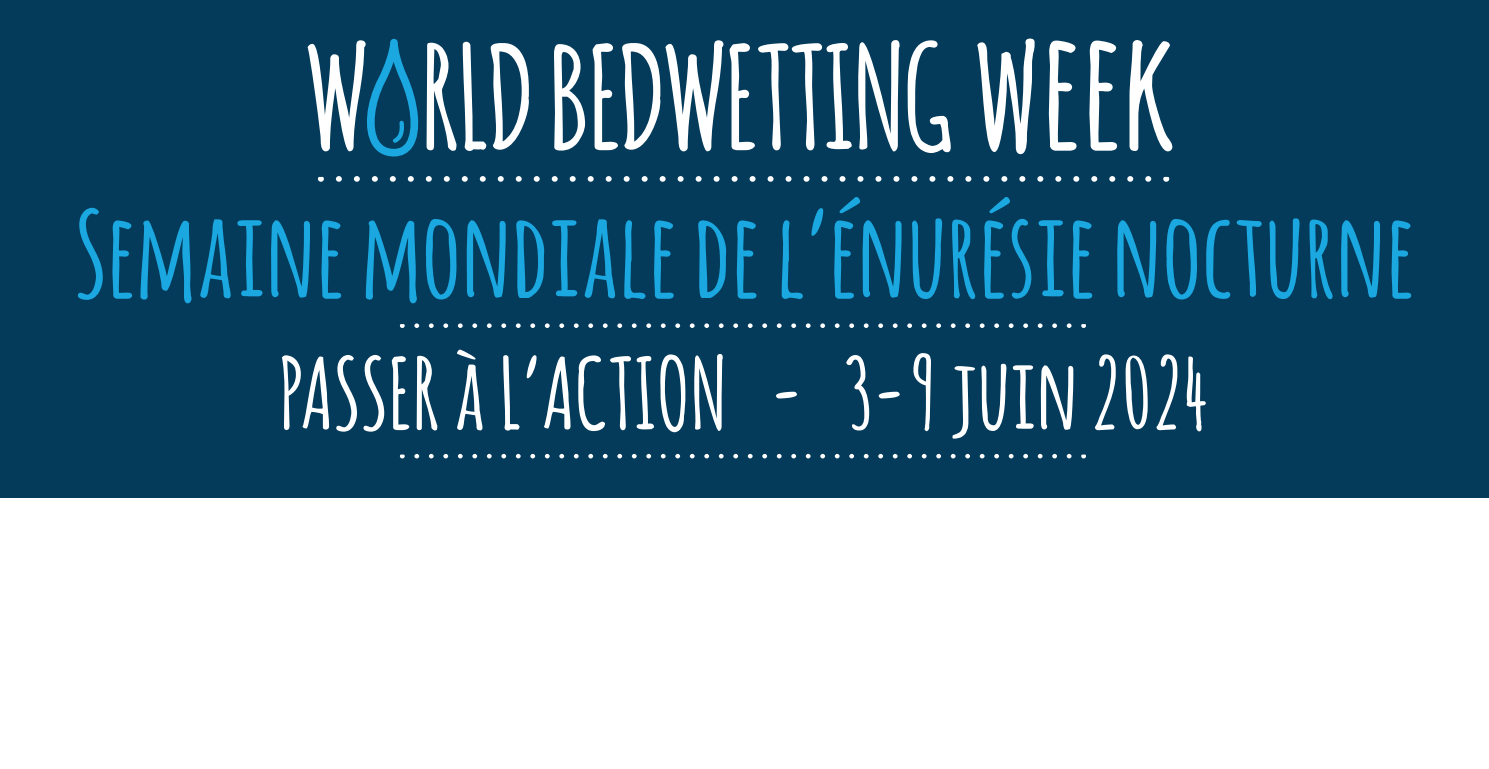
<style>
.page{position:relative;width:1489px;height:769px;background:#fff}
.page>*{position:absolute;margin:0;border:0;box-sizing:border-box;transform-origin:0 0}
.t1{font:700 163.45px "Amatic";color:#fff}
.t2{font:700 116.2px "Amatic";letter-spacing:.025em;color:#1ba7df}
.t3{font:700 96.95px "Amatic";letter-spacing:.025em;color:#fff}
</style>
<div class="page">
<div style="left:0;top:0;width:1488px;height:497px;background:#043b5b"></div>
<svg style="left:400px;top:324px;width:4px;height:4px"></svg>
<svg style="left:1066px;top:323px;width:5px;height:5px"></svg>
<svg style="left:1052px;top:323px;width:4px;height:5px"></svg>
<svg style="left:1037px;top:323px;width:5px;height:5px"></svg>
<svg style="left:1023px;top:323px;width:5px;height:5px"></svg>
<svg style="left:1008px;top:323px;width:5px;height:5px"></svg>
<svg style="left:994px;top:323px;width:5px;height:5px"></svg>
<svg style="left:979px;top:323px;width:5px;height:5px"></svg>
<svg style="left:965px;top:323px;width:5px;height:5px"></svg>
<svg style="left:950px;top:323px;width:5px;height:5px"></svg>
<svg style="left:936px;top:323px;width:5px;height:5px"></svg>
<svg style="left:921px;top:323px;width:5px;height:5px"></svg>
<svg style="left:907px;top:323px;width:5px;height:5px"></svg>
<svg style="left:892px;top:323px;width:5px;height:5px"></svg>
<svg style="left:878px;top:323px;width:5px;height:5px"></svg>
<svg style="left:863px;top:323px;width:5px;height:5px"></svg>
<svg style="left:849px;top:323px;width:5px;height:5px"></svg>
<svg style="left:834px;top:323px;width:5px;height:5px"></svg>
<svg style="left:820px;top:323px;width:5px;height:5px"></svg>
<svg style="left:805px;top:323px;width:5px;height:5px"></svg>
<svg style="left:791px;top:323px;width:5px;height:5px"></svg>
<svg style="left:776px;top:323px;width:5px;height:5px"></svg>
<svg style="left:762px;top:323px;width:5px;height:5px"></svg>
<svg style="left:747px;top:323px;width:5px;height:5px"></svg>
<svg style="left:733px;top:323px;width:5px;height:5px"></svg>
<svg style="left:718px;top:323px;width:5px;height:5px"></svg>
<svg style="left:704px;top:323px;width:5px;height:5px"></svg>
<svg style="left:689px;top:323px;width:5px;height:5px"></svg>
<svg style="left:675px;top:323px;width:5px;height:5px"></svg>
<svg style="left:660px;top:323px;width:5px;height:5px"></svg>
<svg style="left:646px;top:323px;width:5px;height:5px"></svg>
<svg style="left:632px;top:323px;width:4px;height:5px"></svg>
<svg style="left:617px;top:323px;width:5px;height:5px"></svg>
<svg style="left:603px;top:323px;width:4px;height:5px"></svg>
<svg style="left:588px;top:323px;width:5px;height:5px"></svg>
<svg style="left:574px;top:323px;width:4px;height:5px"></svg>
<svg style="left:559px;top:323px;width:5px;height:5px"></svg>
<svg style="left:545px;top:323px;width:4px;height:5px"></svg>
<svg style="left:530px;top:323px;width:5px;height:5px"></svg>
<svg style="left:516px;top:323px;width:4px;height:5px"></svg>
<svg style="left:501px;top:323px;width:5px;height:5px"></svg>
<svg style="left:487px;top:323px;width:4px;height:5px"></svg>
<svg style="left:472px;top:323px;width:5px;height:5px"></svg>
<svg style="left:458px;top:323px;width:4px;height:5px"></svg>
<svg style="left:443px;top:323px;width:5px;height:5px"></svg>
<svg style="left:429px;top:323px;width:4px;height:5px"></svg>
<svg style="left:414px;top:323px;width:5px;height:5px"></svg>
<svg style="left:1081px;top:324px;width:4px;height:4px"></svg>
<svg style="left:400px;top:454px;width:4px;height:4px"></svg>
<svg style="left:1066px;top:453px;width:5px;height:5px"></svg>
<svg style="left:1052px;top:453px;width:4px;height:5px"></svg>
<svg style="left:1037px;top:453px;width:5px;height:5px"></svg>
<svg style="left:1023px;top:453px;width:5px;height:5px"></svg>
<svg style="left:1008px;top:453px;width:5px;height:5px"></svg>
<svg style="left:994px;top:453px;width:5px;height:5px"></svg>
<svg style="left:979px;top:453px;width:5px;height:5px"></svg>
<svg style="left:965px;top:453px;width:5px;height:5px"></svg>
<svg style="left:950px;top:453px;width:5px;height:5px"></svg>
<svg style="left:936px;top:453px;width:5px;height:5px"></svg>
<svg style="left:921px;top:453px;width:5px;height:5px"></svg>
<svg style="left:907px;top:453px;width:5px;height:5px"></svg>
<svg style="left:892px;top:453px;width:5px;height:5px"></svg>
<svg style="left:878px;top:453px;width:5px;height:5px"></svg>
<svg style="left:863px;top:453px;width:5px;height:5px"></svg>
<svg style="left:849px;top:453px;width:5px;height:5px"></svg>
<svg style="left:834px;top:453px;width:5px;height:5px"></svg>
<svg style="left:820px;top:453px;width:5px;height:5px"></svg>
<svg style="left:805px;top:453px;width:5px;height:5px"></svg>
<svg style="left:791px;top:453px;width:5px;height:5px"></svg>
<svg style="left:776px;top:453px;width:5px;height:5px"></svg>
<svg style="left:762px;top:453px;width:5px;height:5px"></svg>
<svg style="left:747px;top:453px;width:5px;height:5px"></svg>
<svg style="left:733px;top:453px;width:5px;height:5px"></svg>
<svg style="left:718px;top:453px;width:5px;height:5px"></svg>
<svg style="left:704px;top:453px;width:5px;height:5px"></svg>
<svg style="left:689px;top:453px;width:5px;height:5px"></svg>
<svg style="left:675px;top:453px;width:5px;height:5px"></svg>
<svg style="left:660px;top:453px;width:5px;height:5px"></svg>
<svg style="left:646px;top:453px;width:5px;height:5px"></svg>
<svg style="left:632px;top:453px;width:4px;height:5px"></svg>
<svg style="left:617px;top:453px;width:5px;height:5px"></svg>
<svg style="left:603px;top:453px;width:4px;height:5px"></svg>
<svg style="left:588px;top:453px;width:5px;height:5px"></svg>
<svg style="left:574px;top:453px;width:4px;height:5px"></svg>
<svg style="left:559px;top:453px;width:5px;height:5px"></svg>
<svg style="left:545px;top:453px;width:4px;height:5px"></svg>
<svg style="left:530px;top:453px;width:5px;height:5px"></svg>
<svg style="left:516px;top:453px;width:4px;height:5px"></svg>
<svg style="left:501px;top:453px;width:5px;height:5px"></svg>
<svg style="left:487px;top:453px;width:4px;height:5px"></svg>
<svg style="left:472px;top:453px;width:5px;height:5px"></svg>
<svg style="left:458px;top:453px;width:4px;height:5px"></svg>
<svg style="left:443px;top:453px;width:5px;height:5px"></svg>
<svg style="left:429px;top:453px;width:4px;height:5px"></svg>
<svg style="left:414px;top:453px;width:5px;height:5px"></svg>
<svg style="left:1081px;top:454px;width:4px;height:4px"></svg>
<svg style="left:426px;top:43px;width:30px;height:108px"></svg>
<svg style="left:463px;top:42px;width:66px;height:109px"></svg>
<svg style="left:554px;top:44px;width:31px;height:106px"></svg>
<svg style="left:592px;top:40px;width:131px;height:111px"></svg>
<svg style="left:729px;top:43px;width:122px;height:107px"></svg>
<svg style="left:858px;top:40px;width:41px;height:111px"></svg>
<svg style="left:907px;top:40px;width:43px;height:113px"></svg>
<svg style="left:307px;top:39px;width:112px;height:117px"></svg>
<svg style="left:318px;top:177px;width:6px;height:5px"></svg>
<svg style="left:1145px;top:176px;width:6px;height:6px"></svg>
<svg style="left:1127px;top:176px;width:6px;height:6px"></svg>
<svg style="left:1109px;top:176px;width:6px;height:6px"></svg>
<svg style="left:1091px;top:176px;width:6px;height:6px"></svg>
<svg style="left:1073px;top:176px;width:6px;height:6px"></svg>
<svg style="left:1055px;top:176px;width:6px;height:6px"></svg>
<svg style="left:1037px;top:176px;width:6px;height:6px"></svg>
<svg style="left:1019px;top:176px;width:6px;height:6px"></svg>
<svg style="left:1001px;top:176px;width:6px;height:6px"></svg>
<svg style="left:983px;top:176px;width:6px;height:6px"></svg>
<svg style="left:965px;top:176px;width:6px;height:6px"></svg>
<svg style="left:947px;top:176px;width:6px;height:6px"></svg>
<svg style="left:929px;top:176px;width:6px;height:6px"></svg>
<svg style="left:911px;top:176px;width:6px;height:6px"></svg>
<svg style="left:893px;top:176px;width:6px;height:6px"></svg>
<svg style="left:875px;top:176px;width:6px;height:6px"></svg>
<svg style="left:857px;top:176px;width:6px;height:6px"></svg>
<svg style="left:839px;top:176px;width:6px;height:6px"></svg>
<svg style="left:821px;top:176px;width:6px;height:6px"></svg>
<svg style="left:803px;top:176px;width:6px;height:6px"></svg>
<svg style="left:785px;top:176px;width:6px;height:6px"></svg>
<svg style="left:767px;top:176px;width:6px;height:6px"></svg>
<svg style="left:749px;top:176px;width:6px;height:6px"></svg>
<svg style="left:731px;top:176px;width:6px;height:6px"></svg>
<svg style="left:713px;top:176px;width:6px;height:6px"></svg>
<svg style="left:695px;top:176px;width:6px;height:6px"></svg>
<svg style="left:677px;top:176px;width:6px;height:6px"></svg>
<svg style="left:659px;top:176px;width:6px;height:6px"></svg>
<svg style="left:641px;top:176px;width:6px;height:6px"></svg>
<svg style="left:623px;top:176px;width:6px;height:6px"></svg>
<svg style="left:605px;top:176px;width:6px;height:6px"></svg>
<svg style="left:587px;top:176px;width:6px;height:6px"></svg>
<svg style="left:569px;top:176px;width:6px;height:6px"></svg>
<svg style="left:551px;top:176px;width:6px;height:6px"></svg>
<svg style="left:533px;top:176px;width:6px;height:6px"></svg>
<svg style="left:515px;top:176px;width:6px;height:6px"></svg>
<svg style="left:498px;top:176px;width:5px;height:6px"></svg>
<svg style="left:480px;top:176px;width:5px;height:6px"></svg>
<svg style="left:462px;top:176px;width:6px;height:6px"></svg>
<svg style="left:444px;top:176px;width:6px;height:6px"></svg>
<svg style="left:426px;top:176px;width:6px;height:6px"></svg>
<svg style="left:408px;top:176px;width:6px;height:6px"></svg>
<svg style="left:390px;top:176px;width:6px;height:6px"></svg>
<svg style="left:372px;top:176px;width:6px;height:6px"></svg>
<svg style="left:354px;top:176px;width:6px;height:6px"></svg>
<svg style="left:336px;top:176px;width:6px;height:6px"></svg>
<svg style="left:1163px;top:177px;width:6px;height:5px"></svg>
<h1 class="t1" style="left:974px;top:-4px;width:202px">week</h1>
<p class="t2" style="left:76px;top:189px;width:1338px">Semaine mondiale de l’énurésie nocturne</p>
<p class="t3" style="left:280px;top:339px;width:930px">PASSER à L’ACTION - 3-9 juin 2024</p>
</div>
